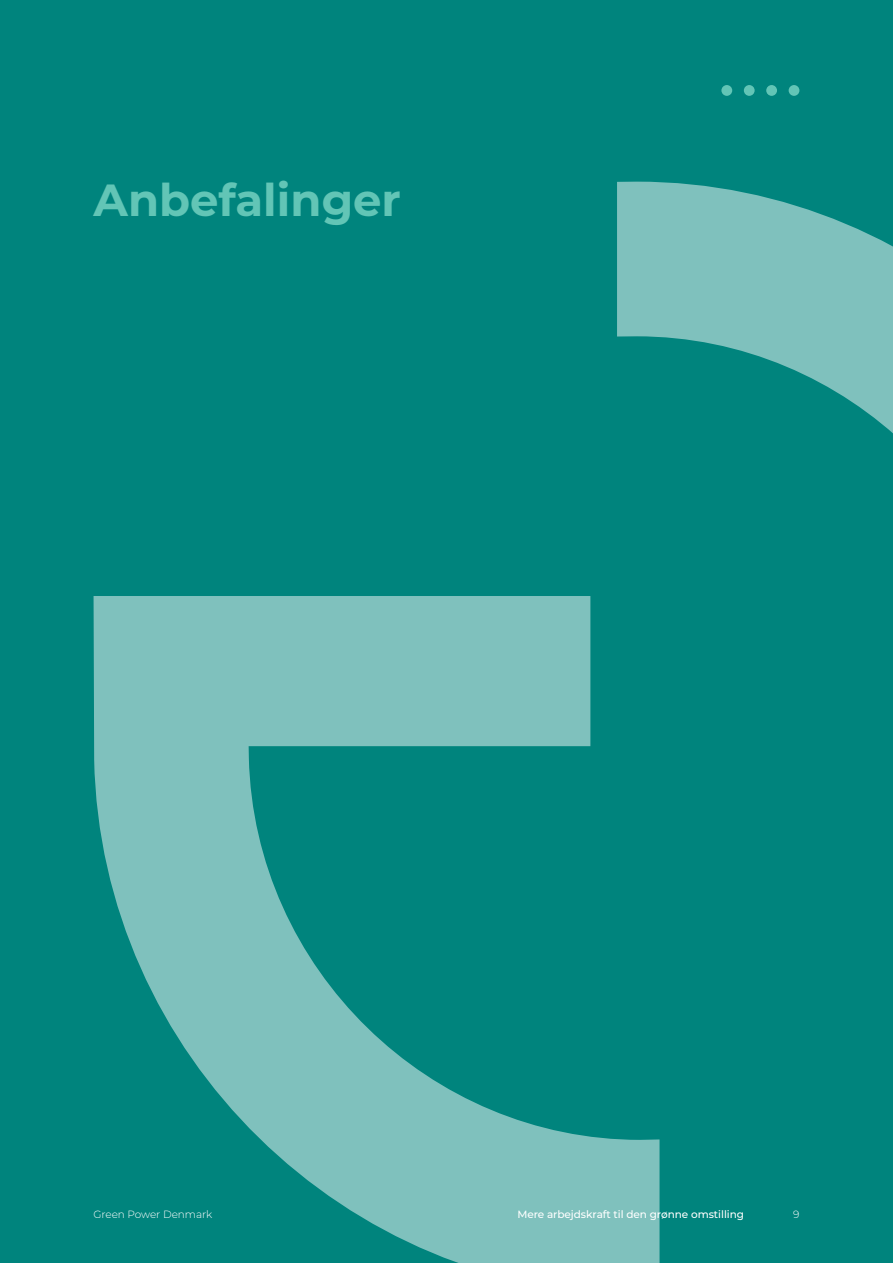
<style>
.page{position:relative;width:893px;height:1263px;background:#00847d}
.page>*{position:absolute;margin:0;border:0;box-sizing:border-box;transform-origin:0 0}
.Rubrik_30_34{font:700 45px "Montserrat";color:#62c5b6}
.t1{font:500 10.5px "Montserrat";letter-spacing:-.005em;color:#fff}
.t2{font:300 10.5px "Montserrat";letter-spacing:-.005em;color:#fff}
</style>
<div class="page">
<svg style="left:617px;top:182px;width:276px;height:251px;fill:#7fc1bd"></svg>
<svg style="left:94px;top:596px;width:565px;height:667px"></svg>
<div style="left:721px;top:85px;width:11px;height:11px;background:#62c5b6;border-radius:50%"></div>
<div style="left:744px;top:85px;width:11px;height:11px;background:#62c5b6;border-radius:50%"></div>
<div style="left:766px;top:85px;width:11px;height:11px;background:#62c5b6;border-radius:50%"></div>
<div style="left:789px;top:85px;width:10px;height:11px;background:#62c5b6;border-radius:50%"></div>
<p class="Rubrik_30_34" style="left:94px;top:168px;width:309px">Anbefalinger</p>
<p class="t2" style="left:94px;top:1207px;width:120px">Green Power Denmark</p>
<p class="t1" style="left:517px;top:1207px;width:228px">Mere arbejdskraft til den grønne omstilling</p>
<p class="t2" style="left:793px;top:1207px;width:8px">9</p>
</div>
